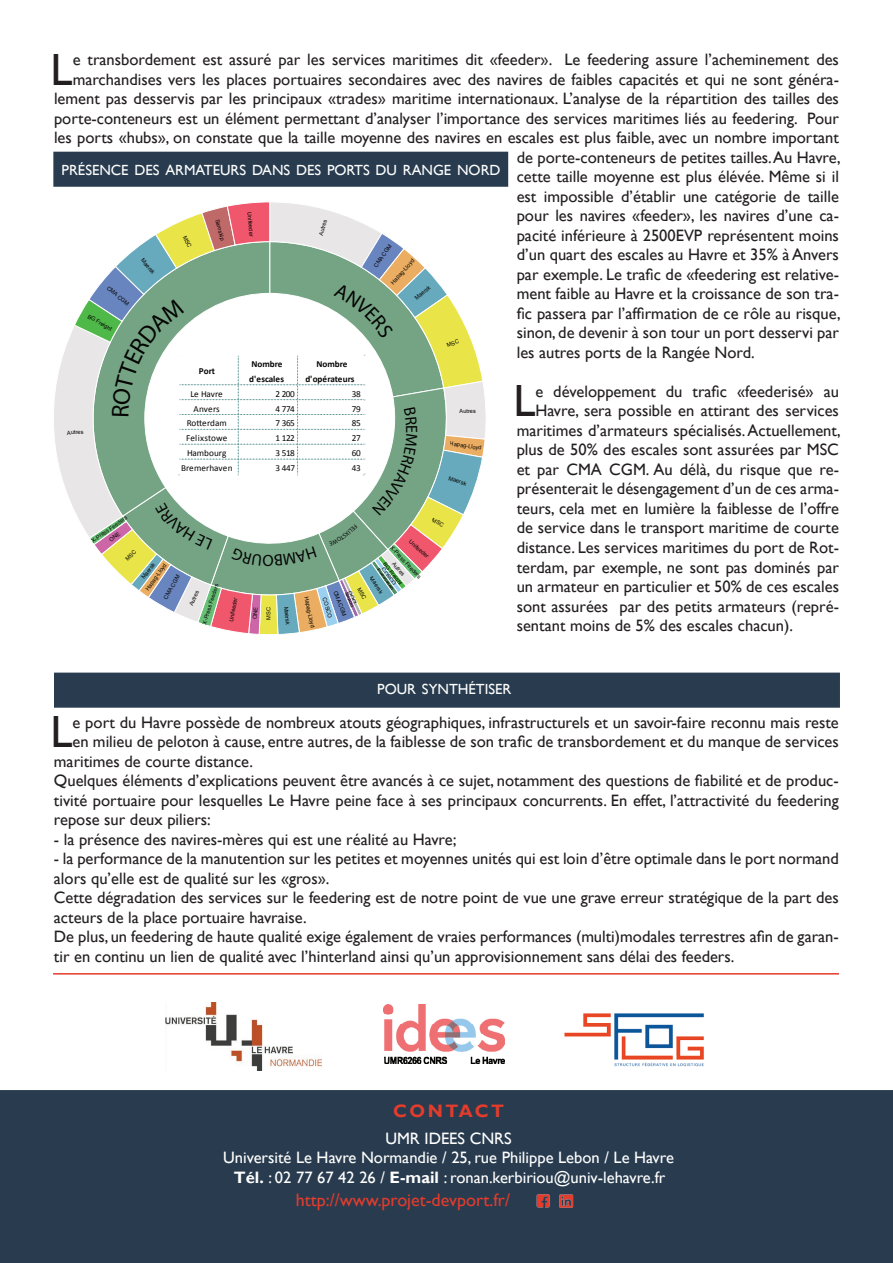
<style>
.page{position:relative;width:893px;height:1263px;background:#fff}
.page>*{position:absolute;margin:0;border:0;box-sizing:border-box;transform-origin:0 0}
.t1{font:45.15px "Gill Sans";color:#231f20}
.t2{font:18px "Gill Sans";color:#e33b2c}
.t3{font:700 18px "Gill Sans";letter-spacing:.14em;color:#e33b2c}
.t4{font:16.5px/19.5px "Gill Sans";color:#231f20}
.t5{font:16.5px/19.8px "Gill Sans";color:#fff;text-align:center}
.t6{font:16.35px "Myriad Pro";color:#040503}
.t7{font:14.7px "Gill Sans";color:#fff}
.t8{font:9.15px "Calibri";letter-spacing:-.01em;color:#040503}
.t9{font:700 9.15px/14.9px "Calibri";letter-spacing:-.005em;color:#040503}
.t10{font:9.15px "Calibri";letter-spacing:.02em;color:#040503}
.t11{font:5.55px "Arial";color:#040503}
.s1{font-weight:700}
</style>
<div class="page">
<img style="left:383px;top:1005px;width:122px;height:58px">
<hr style="left:53px;top:973px;width:786px;height:1px;background:#e33b2c">
<div style="left:1px;top:1091px;width:891px;height:171px;background:#293c4f"></div>
<div style="left:0;top:1090px;width:893px;height:173px;border:2px solid #293c4f"></div>
<img style="left:536px;top:1194px;width:14px;height:14px">
<img style="left:559px;top:1194px;width:15px;height:14px">
<img style="left:564px;top:1013px;width:140px;height:54px">
<img style="left:166px;top:1003px;width:155px;height:67px">
<div style="left:53px;top:152px;width:455px;height:35px;background:#293c4f;border:2px solid #293c4f"></div>
<div style="left:54px;top:673px;width:786px;height:35px;background:#293c4f;border:2px solid #293c4f"></div>
<svg style="left:54px;top:202px;width:432px;height:433px"></svg>
<h1 class="t1" style="left:51px;top:43px;width:24px">L</h1>
<p class="t4" style="left:73px;top:50px;width:768px">e transbordement est assuré par les services maritimes dit «feeder». Le feedering assure l’acheminement des</p>
<p class="t4" style="left:73px;top:70px;width:768px">marchandises vers les places portuaires secondaires avec des navires de faibles capacités et qui ne sont généra-</p>
<p class="t4" style="left:54px;top:89px;width:786px">lement pas desservis par les principaux «trades» maritime internationaux. L’analyse de la répartition des tailles des</p>
<p class="t4" style="left:54px;top:109px;width:786px">porte-conteneurs est un élément permettant d’analyser l’importance des services maritimes liés au feedering. Pour</p>
<p class="t4" style="left:54px;top:128px;width:786px">les ports «hubs», on constate que la taille moyenne des navires en escales est plus faible, avec un nombre important</p>
<p class="t4" style="left:517px;top:148px;width:325px">de porte-conteneurs de petites tailles. Au Havre,</p>
<p class="t4" style="left:517px;top:167px;width:324px">cette taille moyenne est plus élévée. Même si il</p>
<p class="t4" style="left:517px;top:187px;width:324px">est impossible d’établir une catégorie de taille</p>
<p class="t4" style="left:517px;top:206px;width:324px">pour les navires «feeder», les navires d’une ca-</p>
<p class="t4" style="left:517px;top:226px;width:324px">pacité inférieure à 2500EVP représentent moins</p>
<p class="t4" style="left:517px;top:245px;width:324px">d’un quart des escales au Havre et 35% à Anvers</p>
<p class="t4" style="left:517px;top:265px;width:324px">par exemple. Le trafic de «feedering est relative-</p>
<p class="t4" style="left:517px;top:284px;width:324px">ment faible au Havre et la croissance de son tra-</p>
<p class="t4" style="left:517px;top:304px;width:325px">fic passera par l’affirmation de ce rôle au risque,</p>
<p class="t4" style="left:517px;top:323px;width:324px">sinon, de devenir à son tour un port desservi par</p>
<p class="t4" style="left:517px;top:343px;width:240px">les autres ports de la Rangée Nord.</p>
<h1 class="t1" style="left:513px;top:375px;width:24px">L</h1>
<p class="t4" style="left:535px;top:382px;width:305px">e développement du trafic «feederisé» au</p>
<p class="t7" style="left:62px;top:161px;width:440px">PRÉSENCE DES ARMATEURS DANS DES PORTS DU RANGE NORD</p>
<p class="t11" style="left:221px;top:218px;width:23px;rotate:75deg">Samskip</p>
<p class="t11" style="left:253px;top:212px;width:26px;rotate:84deg">Unifeeder</p>
<p class="t11" style="left:317px;top:234px;width:18px;rotate:-74deg">Autres</p>
<p class="t11" style="left:372px;top:265px;width:28px;rotate:-55deg">CMA CGM</p>
<p class="t11" style="left:145px;top:256px;width:20px;rotate:51deg">Maersk</p>
<p class="t11" style="left:389px;top:281px;width:33px;rotate:-48deg">Hapag-Lloyd</p>
<p class="t11" style="left:413px;top:296px;width:20px;rotate:-39deg">Maersk</p>
<p class="t11" style="left:110px;top:284px;width:28px;rotate:39deg">CMA CGM</p>
<p class="t11" style="left:90px;top:313px;width:29px;rotate:29deg">BG Freight</p>
<p class="t9" style="left:199px;top:364px;width:18px">Port</p>
<p class="t9" style="left:249px;top:356px;width:36px">Nombre d'escales</p>
<p class="t9" style="left:305px;top:356px;width:51px;text-align:center">Nombre d'opérateurs</p>
<p class="t8" style="left:191px;top:388px;width:34px">Le Havre</p>
<p class="t8" style="left:275px;top:388px;width:21px">2 200</p>
<p class="t8" style="left:352px;top:388px;width:10px">38</p>
<p class="t8" style="left:194px;top:403px;width:28px">Anvers</p>
<p class="t8" style="left:275px;top:403px;width:21px">4 774</p>
<p class="t8" style="left:352px;top:403px;width:10px">79</p>
<p class="t8" style="left:187px;top:417px;width:42px">Rotterdam</p>
<p class="t8" style="left:275px;top:417px;width:21px">7 365</p>
<p class="t8" style="left:352px;top:417px;width:10px">85</p>
<p class="t10" style="left:186px;top:432px;width:43px">Felixstowe</p>
<p class="t8" style="left:275px;top:432px;width:21px">1 122</p>
<p class="t8" style="left:352px;top:432px;width:10px">27</p>
<p class="t8" style="left:187px;top:447px;width:41px">Hambourg</p>
<p class="t8" style="left:275px;top:447px;width:21px">3 518</p>
<p class="t8" style="left:352px;top:447px;width:10px">60</p>
<p class="t8" style="left:181px;top:462px;width:53px">Bremerhaven</p>
<p class="t8" style="left:275px;top:462px;width:21px">3 447</p>
<p class="t8" style="left:352px;top:462px;width:10px">43</p>
<p class="t4" style="left:535px;top:401px;width:305px">Havre, sera possible en attirant des services</p>
<p class="t4" style="left:517px;top:421px;width:325px">maritimes d’armateurs spécialisés. Actuellement,</p>
<p class="t4" style="left:517px;top:440px;width:324px">plus de 50% des escales sont assurées par MSC</p>
<p class="t4" style="left:517px;top:460px;width:324px">et par CMA CGM. Au délà, du risque que re-</p>
<p class="t4" style="left:517px;top:479px;width:324px">présenterait le désengagement d’un de ces arma-</p>
<p class="t4" style="left:517px;top:499px;width:324px">teurs, cela met en lumière la faiblesse de l’offre</p>
<p class="t4" style="left:517px;top:518px;width:324px">de service dans le transport maritime de courte</p>
<p class="t4" style="left:517px;top:538px;width:324px">distance. Les services maritimes du port de Rot-</p>
<p class="t4" style="left:517px;top:557px;width:324px">terdam, par exemple, ne sont pas dominés par</p>
<p class="t4" style="left:517px;top:577px;width:324px">un armateur en particulier et 50% de ces escales</p>
<p class="t4" style="left:517px;top:596px;width:324px">sont assurées par des petits armateurs (repré-</p>
<p class="t4" style="left:517px;top:616px;width:278px">sentant moins de 5% des escales chacun).</p>
<p class="t11" style="left:459px;top:407px;width:18px;rotate:-2deg">Autres</p>
<p class="t11" style="left:451px;top:440px;width:33px;rotate:8deg">Hapag-Lloyd</p>
<p class="t11" style="left:450px;top:475px;width:20px;rotate:18deg">Maersk</p>
<p class="t11" style="left:67px;top:429px;width:18px;rotate:-4deg">Autres</p>
<p class="t11" style="left:90px;top:538px;width:44px;rotate:-35deg">X-Press Feeders</p>
<p class="t11" style="left:412px;top:538px;width:26px;rotate:41deg">Unifeeder</p>
<p class="t11" style="left:394px;top:544px;width:44px;rotate:47deg">X-Press Feeders</p>
<p class="t6" style="left:274px;top:571px;width:13px;rotate:-180deg">O</p>
<p class="t11" style="left:396px;top:560px;width:18px;rotate:49deg">Autres</p>
<p class="t11" style="left:387px;top:561px;width:29px;rotate:52deg">BG Freight</p>
<p class="t11" style="left:140px;top:576px;width:20px;rotate:-52deg">Maersk</p>
<p class="t11" style="left:144px;top:587px;width:33px;rotate:-54deg">Hapag-Lloyd</p>
<p class="t11" style="left:386px;top:566px;width:22px;rotate:53deg">COSCO</p>
<p class="t11" style="left:381px;top:566px;width:27px;rotate:54deg">Evergreen</p>
<p class="t11" style="left:162px;top:597px;width:28px;rotate:-60deg">CMA CGM</p>
<p class="t11" style="left:375px;top:575px;width:20px;rotate:57deg">Maersk</p>
<p class="t11" style="left:201px;top:623px;width:44px;rotate:-72deg">X-Press Feeders</p>
<p class="t11" style="left:353px;top:589px;width:17px;rotate:65deg">OOCL</p>
<p class="t11" style="left:188px;top:604px;width:18px;rotate:-67deg">Autres</p>
<p class="t11" style="left:339px;top:590px;width:28px;rotate:69deg">CMA CGM</p>
<p class="t11" style="left:349px;top:591px;width:18px;rotate:66deg">Seago</p>
<p class="t11" style="left:348px;top:591px;width:18px;rotate:67deg">Autres</p>
<p class="t11" style="left:310px;top:596px;width:33px;rotate:78deg">Hapag-Lloyd</p>
<p class="t11" style="left:328px;top:597px;width:22px;rotate:73deg">COSCO</p>
<p class="t11" style="left:228px;top:621px;width:26px;rotate:-79deg">Unifeeder</p>
<p class="t11" style="left:290px;top:606px;width:20px;rotate:85deg">Maersk</p>
<p class="t11" style="left:265px;top:619px;width:14px;rotate:-90deg">MSC</p>
<p class="t7" style="left:377px;top:681px;width:136px">POUR SYNTHÉTISER</p>
<h1 class="t1" style="left:51px;top:706px;width:24px">L</h1>
<p class="t4" style="left:73px;top:713px;width:768px">e port du Havre possède de nombreux atouts géographiques, infrastructurels et un savoir-faire reconnu mais reste</p>
<p class="t4" style="left:73px;top:732px;width:768px">en milieu de peloton à cause, entre autres, de la faiblesse de son trafic de transbordement et du manque de services</p>
<p class="t4" style="left:54px;top:752px;width:201px">maritimes de courte distance.</p>
<p class="t4" style="left:54px;top:771px;width:786px">Quelques éléments d’explications peuvent être avancés à ce sujet, notamment des questions de fiabilité et de produc-</p>
<p class="t4" style="left:54px;top:791px;width:786px">tivité portuaire pour lesquelles Le Havre peine face à ses principaux concurrents. En effet, l’attractivité du feedering</p>
<p class="t4" style="left:54px;top:810px;width:158px">repose sur deux piliers:</p>
<p class="t4" style="left:54px;top:830px;width:404px">- la présence des navires-mères qui est une réalité au Havre;</p>
<p class="t4" style="left:54px;top:849px;width:786px">- la performance de la manutention sur les petites et moyennes unités qui est loin d’être optimale dans le port normand alors qu’elle est de qualité sur les «gros».<br>Cette dégradation des services sur le feedering est de notre point de vue une grave erreur stratégique de la part des acteurs de la place portuaire havraise.<br>De plus, un feedering de haute qualité exige également de vraies performances (multi)modales terrestres afin de garan&shy;tir en continu un lien de qualité avec l’hinterland ainsi qu’un approvisionnement sans délai des feeders.</p>
<p class="t3" style="left:393px;top:1100px;width:112px">CONTACT</p>
<p class="t5" style="left:223px;top:1128px;width:452px">UMR IDEES CNRS<br>Université Le Havre Normandie / 25, rue Philippe Lebon / Le Havre<br><span class="s1">Tél.</span> : 02 77 67 42 26 / <span class="s1">E-mail</span> : ronan.kerbiriou@univ-lehavre.fr</p>
<p class="t2" style="left:296px;top:1189px;width:216px">http://www.projet-devport.fr/</p>
</div>
